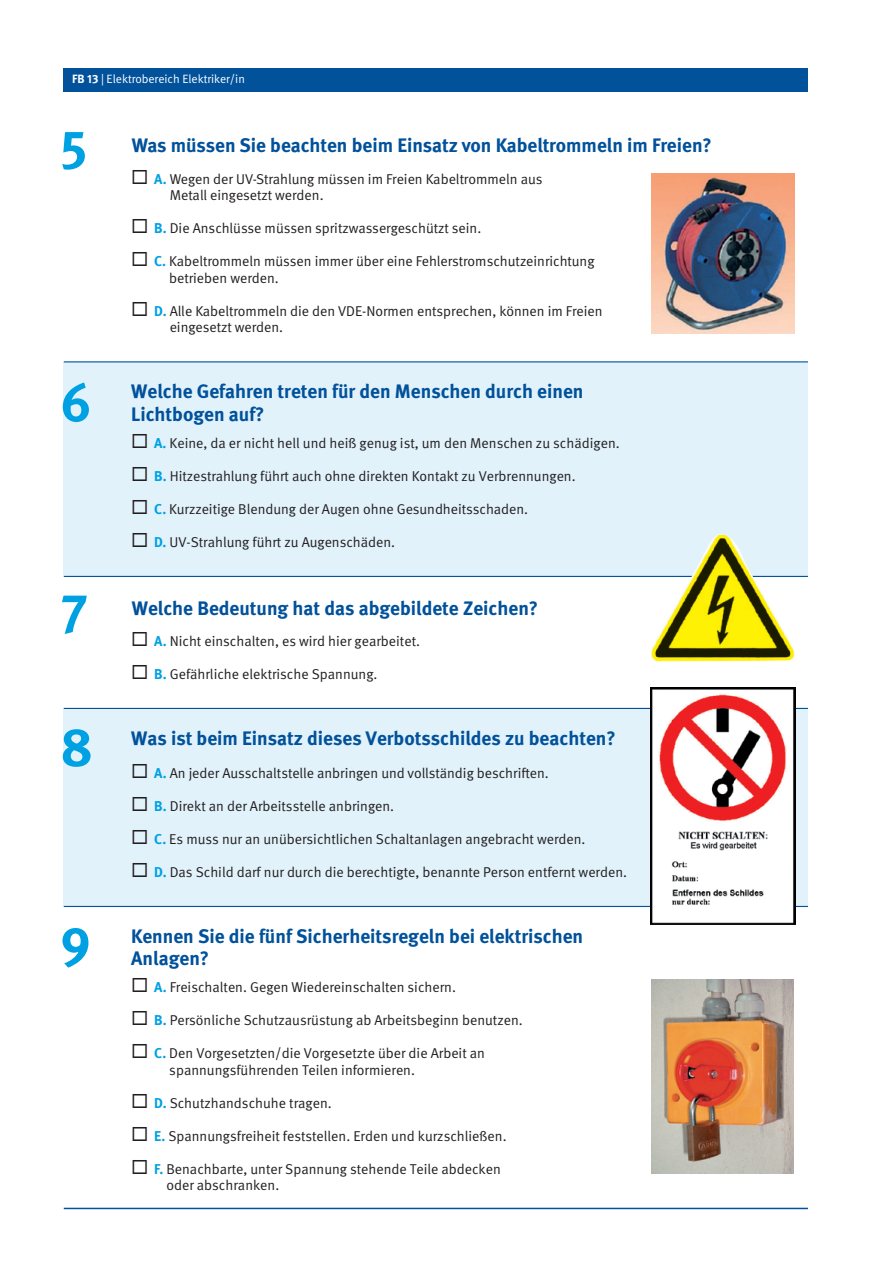
<style>
.page{position:relative;width:893px;height:1263px;background:#fff}
.page>*{position:absolute;margin:0;border:0;box-sizing:border-box;transform-origin:0 0}
.t1{font:700 54px "DGUV Meta";color:#00a1e3}
.t2{font:700 19.5px/22.5px "DGUV Meta";color:#01519b}
.t3{font:14.25px/16.5px "DGUV Meta";color:#231f20}
.t4{font:12px "DGUV Meta";color:#fff}
.s1{font-weight:700}
.s2{font-weight:700;color:#00a1e3}
</style>
<div class="page">
<div style="left:64px;top:362px;width:744px;height:214px;background:#e1f2fb"></div>
<div style="left:64px;top:708px;width:744px;height:199px;background:#e1f2fb"></div>
<hr style="left:64px;top:361px;width:744px;height:1px;background:#01519b">
<hr style="left:64px;top:576px;width:744px;height:1px;background:#01519b">
<hr style="left:64px;top:708px;width:744px;height:1px;background:#01519b">
<hr style="left:64px;top:906px;width:744px;height:1px;background:#01519b">
<img style="left:651px;top:979px;width:143px;height:194px">
<div style="left:64px;top:68px;width:744px;height:23px;background:#01519b"></div>
<img style="left:651px;top:534px;width:144px;height:128px">
<img style="left:651px;top:688px;width:144px;height:236px">
<hr style="left:64px;top:1208px;width:744px;height:1px;background:#01519b">
<img style="left:652px;top:173px;width:142px;height:160px">
<p class="t4" style="left:72px;top:72px;width:174px"><span class="s1">FB 13</span> | Elektrobereich Elektriker/in</p>
<h1 class="t1" style="left:61px;top:117px;width:28px">5</h1>
<h2 class="t2" style="left:132px;top:134px;width:582px">Was müssen Sie beachten beim Einsatz von Kabeltrommeln im Freien?</h2>
<p class="t3" style="left:170px;top:171px;width:374px;text-indent:-38px">◻ <span class="s2">A.</span> Wegen der UV-Strahlung müssen im Freien Kabeltrommeln aus<br>Metall eingesetzt werden.</p>
<p class="t3" style="left:131px;top:220px;width:351px">◻ <span class="s2">B.</span> Die Anschlüsse müssen spritzwassergeschützt sein.</p>
<p class="t3" style="left:169px;top:253px;width:427px;text-indent:-38px">◻ <span class="s2">C.</span> Kabeltrommeln müssen immer über eine Fehlerstromschutzeinrichtung betrieben werden.</p>
<p class="t3" style="left:170px;top:303px;width:434px;text-indent:-38px">◻ <span class="s2">D.</span> Alle Kabeltrommeln die den VDE-Normen entsprechen, können im Freien eingesetzt werden.</p>
<h1 class="t1" style="left:61px;top:370px;width:32px">6</h1>
<h2 class="t2" style="left:131px;top:381px;width:454px">Welche Gefahren treten für den Menschen durch einen<br>Lichtbogen auf?</h2>
<p class="t3" style="left:131px;top:435px;width:490px">◻ <span class="s2">A.</span> Keine, da er nicht hell und heiß genug ist, um den Menschen zu schädigen.</p>
<p class="t3" style="left:131px;top:468px;width:446px">◻ <span class="s2">B.</span> Hitzestrahlung führt auch ohne direkten Kontakt zu Verbrennungen.</p>
<p class="t3" style="left:131px;top:501px;width:398px">◻ <span class="s2">C.</span> Kurzzeitige Blendung der Augen ohne Gesundheitsschaden.</p>
<p class="t3" style="left:131px;top:534px;width:265px">◻ <span class="s2">D.</span> UV-Strahlung führt zu Augenschäden.</p>
<h1 class="t1" style="left:61px;top:581px;width:28px">7</h1>
<h2 class="t2" style="left:132px;top:597px;width:408px">Welche Bedeutung hat das abgebildete Zeichen?</h2>
<p class="t3" style="left:131px;top:633px;width:290px">◻ <span class="s2">A.</span> Nicht einschalten, es wird hier gearbeitet.</p>
<p class="t3" style="left:131px;top:666px;width:248px">◻ <span class="s2">B.</span> Gefährliche elektrische Spannung.</p>
<h1 class="t1" style="left:61px;top:715px;width:34px">8</h1>
<h2 class="t2" style="left:131px;top:727px;width:486px">Was ist beim Einsatz dieses Verbotsschildes zu beachten?</h2>
<p class="t3" style="left:131px;top:765px;width:419px">◻ <span class="s2">A.</span> An jeder Ausschaltstelle anbringen und vollständig beschriften.</p>
<p class="t3" style="left:131px;top:798px;width:264px">◻ <span class="s2">B.</span> Direkt an der Arbeitsstelle anbringen.</p>
<p class="t3" style="left:131px;top:831px;width:456px">◻ <span class="s2">C.</span> Es muss nur an unübersichtlichen Schaltanlagen angebracht werden.</p>
<p class="t3" style="left:131px;top:864px;width:497px">◻ <span class="s2">D.</span> Das Schild darf nur durch die berechtigte, benannte Person entfernt werden.</p>
<h1 class="t1" style="left:61px;top:914px;width:32px">9</h1>
<h2 class="t2" style="left:131px;top:925px;width:453px">Kennen Sie die fünf Sicherheitsregeln bei elektrischen<br>Anlagen?</h2>
<p class="t3" style="left:131px;top:979px;width:326px">◻ <span class="s2">A.</span> Freischalten. Gegen Wiedereinschalten sichern.</p>
<p class="t3" style="left:131px;top:1012px;width:393px">◻ <span class="s2">B.</span> Persönliche Schutzausrüstung ab Arbeitsbeginn benutzen.</p>
<p class="t3" style="left:169px;top:1045px;width:317px;text-indent:-38px">◻ <span class="s2">C.</span> Den Vorgesetzten/die Vorgesetzte über die Arbeit an spannungsführenden Teilen informieren.</p>
<p class="t3" style="left:131px;top:1095px;width:202px">◻ <span class="s2">D.</span> Schutzhandschuhe tragen.</p>
<p class="t3" style="left:131px;top:1128px;width:377px">◻ <span class="s2">E.</span> Spannungsfreiheit feststellen. Erden und kurzschließen.</p>
<p class="t3" style="left:166px;top:1161px;width:336px;text-indent:-35px">◻ <span class="s2">F.</span> Benachbarte, unter Spannung stehende Teile abdecken oder abschranken.</p>
</div>
